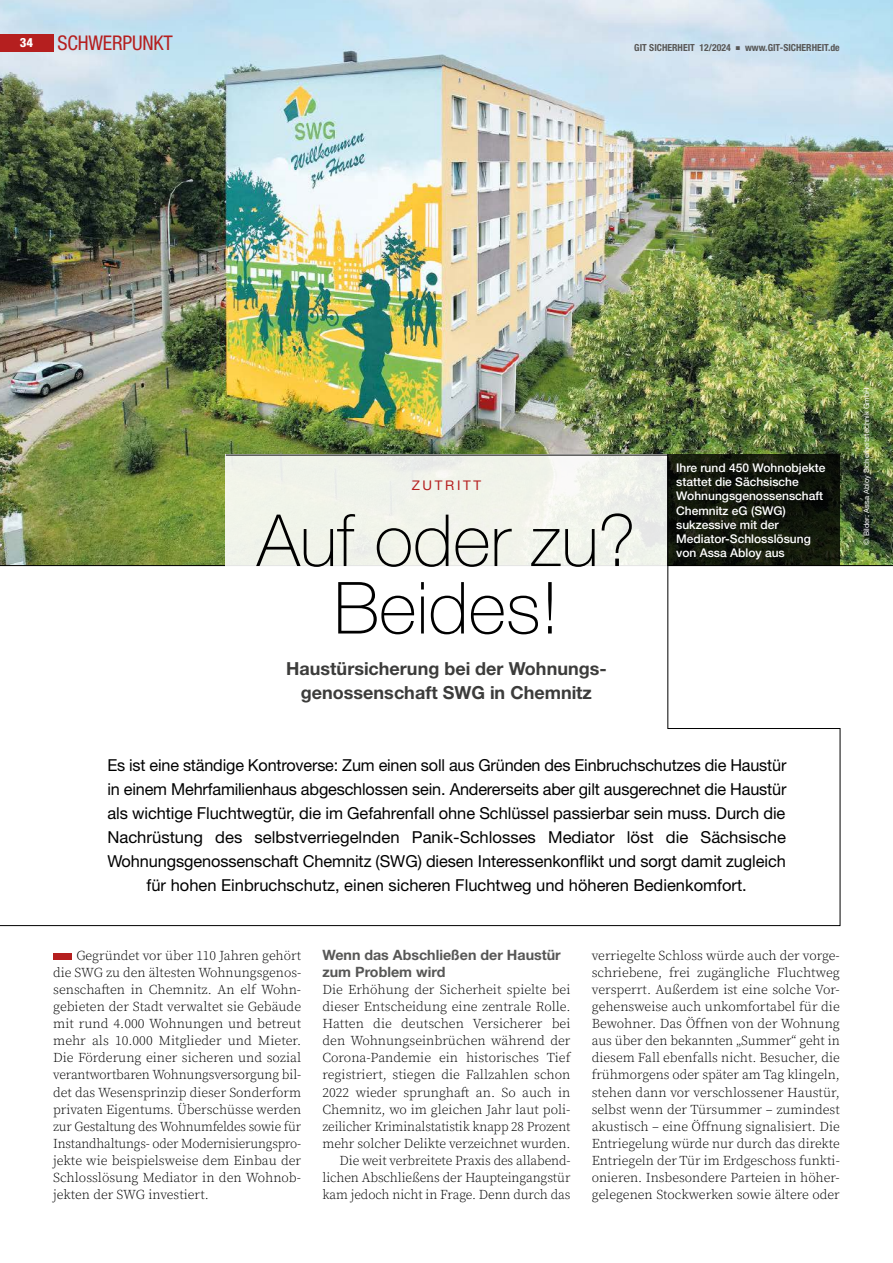
<style>
.page{position:relative;width:893px;height:1263px;background:#fff}
.page>*{position:absolute;margin:0;border:0;box-sizing:border-box;transform-origin:0 0}
.t1{font:100 72px/67.5px "Helvetica Neue LT Std";color:#000;text-align:center}
.t2{font:condensed 20.25px "Helvetica Neue LT Std";letter-spacing:-.005em;color:#b51f1f}
.t3{font:700 18px/24px "Helvetica Neue LT Std";color:#3c3c3b;text-align:center}
.t4{font:16.5px/24px "Helvetica Neue LT Std";letter-spacing:-.005em;color:#000;text-align:center}
.t5{font:700 14.25px/17.1px "Helvetica Neue LT Std";color:#575756}
.t6{font:300 13.5px/17.1px "Source Serif Pro";color:#000;text-align:justify}
.t7{font:13.35px "Helvetica Neue LT Std";letter-spacing:.2em;color:#b51f1f}
.t8{font:500 12px/14.2px "Helvetica Neue LT Std";color:#fff}
.t9{font:700 condensed 9.75px "Helvetica Neue LT Std";color:#575756}
.t10{font:7.5px "Helvetica Neue LT Std";color:#fff}
.s1{font-weight:800;font-size:12.75px;color:#fff}
</style>
<div class="page">
<img style="left:0;top:0;width:893px;height:565px">
<hr style="left:0;top:565px;width:893px;height:1px;background:#000">
<svg style="left:0;top:455px;width:840px;height:471px"></svg>
<div style="left:53px;top:953px;width:19px;height:6px;background:#b51f1f"></div>
<svg style="left:668px;top:455px;width:172px;height:111px;fill:#11160a"></svg>
<div style="left:0;top:34px;width:53px;height:17px;background:#b51f1f"></div>
<h2 class="t2" style="left:20px;top:31px;width:155px"><span class="s1">34</span> SCHWERPUNKT</h2>
<p class="t9" style="left:634px;top:42px;width:207px">GIT SICHERHEIT 12/2024 ▪ www.GIT-SICHERHEIT.de</p>
<p class="t7" style="left:412px;top:477px;width:71px">ZUTRITT</p>
<h1 class="t1" style="left:257px;top:507px;width:380px">Auf oder zu?<br>Beides!</h1>
<h3 class="t3" style="left:286px;top:656px;width:320px">Haustürsicherung bei der Wohnungs&shy;genossenschaft SWG in Chemnitz</h3>
<p class="t8" style="left:676px;top:460px;width:151px">Ihre rund 450 Wohnobjekte stattet die Sächsische<br>Wohnungsgenossenschaft<br>Chemnitz eG (SWG) sukzessive mit der<br>Mediator-Schlosslösung von Assa Abloy aus</p>
<p class="t4" style="left:107px;top:753px;width:681px">Es ist eine ständige Kontroverse: Zum einen soll aus Gründen des Einbruchschutzes die Haustür in einem Mehrfamilienhaus abgeschlossen sein. Andererseits aber gilt ausgerechnet die Haustür als wichtige Fluchtwegtür, die im Gefahrenfall ohne Schlüssel passierbar sein muss. Durch die Nachrüstung des selbstverriegelnden Panik-Schlosses Mediator löst die Sächsische Wohnungsgenossenschaft Chemnitz (SWG) diesen Interessenkonflikt und sorgt damit zugleich für hohen Einbruchschutz, einen sicheren Fluchtweg und höheren Bedienkomfort.</p>
<p class="t6" style="left:53px;top:947px;width:250px;text-indent:23px">Gegründet vor über 110 Jahren gehört die SWG zu den ältesten Wohnungsgenos&shy;senschaften in Chemnitz. An elf Wohn&shy;gebieten der Stadt verwaltet sie Gebäude mit rund 4.000 Wohnungen und betreut mehr als 10.000 Mitglieder und Mieter.<br>Die Förderung einer sicheren und sozial verantwortbaren Wohnungsversorgung bil&shy;det das Wesensprinzip dieser Sonderform privaten Eigentums. Überschüsse werden zur Gestaltung des Wohnumfeldes sowie für Instandhaltungs- oder Modernisierungspro&shy;jekte wie beispielsweise dem Einbau der Schlosslösung Mediator in den Wohnob&shy;jekten der SWG investiert.</p>
<p class="t5" style="left:322px;top:946px;width:240px">Wenn das Abschließen der Haustür zum Problem wird</p>
<p class="t6" style="left:322px;top:981px;width:250px;text-align:right">Die Erhöhung der Sicherheit spielte bei dieser Entscheidung eine zentrale Rolle.<br>Hatten die deutschen Versicherer bei den Wohnungseinbrüchen während der Corona-Pandemie ein historisches Tief registriert, stiegen die Fallzahlen schon 2022 wieder sprunghaft an. So auch in Chemnitz, wo im gleichen Jahr laut poli&shy;zeilicher Kriminalstatistik knapp 28 Prozent mehr solcher Delikte verzeichnet wurden.<br>Die weit verbreitete Praxis des allabend&shy;lichen Abschließens der Haupteingangstür kam jedoch nicht in Frage. Denn durch das</p>
<p class="t6" style="left:592px;top:947px;width:250px">verriegelte Schloss würde auch der vorge&shy;schriebene, frei zugängliche Fluchtweg versperrt. Außerdem ist eine solche Vor&shy;gehensweise auch unkomfortabel für die Bewohner. Das Öffnen von der Wohnung aus über den bekannten „Summer“ geht in diesem Fall ebenfalls nicht. Besucher, die frühmorgens oder später am Tag klingeln, stehen dann vor verschlossener Haustür, selbst wenn der Türsummer – zumindest akustisch – eine Öffnung signalisiert. Die Entriegelung würde nur durch das direkte Entriegeln der Tür im Erdgeschoss funkti&shy;onieren. Insbesondere Parteien in höher&shy;gelegenen Stockwerken sowie ältere oder</p>
<p class="t10" style="left:862px;top:545px;width:159px;rotate:-90deg">© Bilder: Assa Abloy Sicherheitstechnik GmbH</p>
</div>
